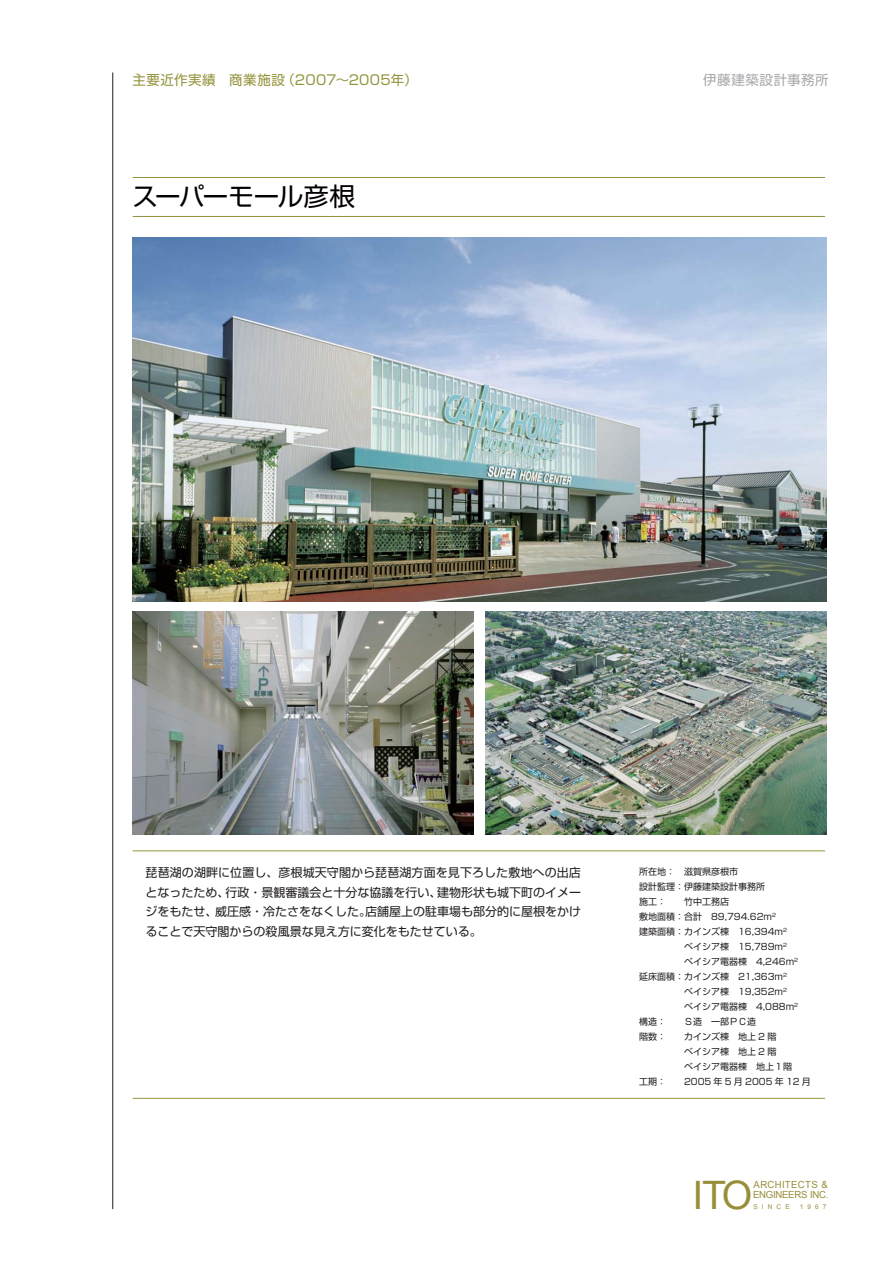
<style>
.page{position:relative;width:893px;height:1263px;background:#fff}
.page>*{position:absolute;margin:0;border:0;box-sizing:border-box;transform-origin:0 0}
.t1{font:39.15px "Arial";color:#988e3a}
.t2{font:25.5px "Shin Go Pro";letter-spacing:-.03em;color:#050100}
.t3{font:13.5px "Shin Go Pro";letter-spacing:.03em;color:#94933c}
.t4{font:13.5px "Shin Go Pro";letter-spacing:.035em;color:#a7a9ac}
.t5{font:12px/19.5px "Shin Go Pro";color:#231f20;text-align:justify}
.t6{font:9.75px/9.8px "Arial";letter-spacing:-.01em;color:#988e3a}
.t7{font:9px/15px "Shin Go Pro";color:#231f20}
.t8{font:6.6px "Arial";letter-spacing:.62em;color:#988e3a}
</style>
<div class="page">
<img style="left:132px;top:237px;width:694px;height:364px">
<img style="left:132px;top:612px;width:341px;height:222px">
<img style="left:485px;top:612px;width:341px;height:222px">
<hr style="left:112px;top:73px;width:1px;height:1136px;background:#231f20">
<hr style="left:133px;top:216px;width:692px;height:1px;background:#94933c">
<hr style="left:133px;top:850px;width:692px;height:1px;background:#94933c">
<hr style="left:133px;top:1098px;width:692px;height:1px;background:#94933c">
<hr style="left:133px;top:177px;width:692px;height:1px;background:#94933c">
<h3 class="t3" style="left:133px;top:69px;width:287px">主要近作実績 商業施設（2007～2005年）</h3>
<h3 class="t4" style="left:703px;top:69px;width:127px">伊藤建築設計事務所</h3>
<h2 class="t2" style="left:133px;top:175px;width:224px">スーパーモール彦根</h2>
<h3 class="t5" style="left:146px;top:862px;width:437px">琵琶湖の湖畔に位置し、彦根城天守閣から琵琶湖方面を見下ろした敷地への出店となったため、行政・景観審議会と十分な協議を行い、建物形状も城下町のイメージをもたせ、威圧感・冷たさをなくした。店舗屋上の駐車場も部分的に屋根をかけることで天守閣からの殺風景な見え方に変化をもたせている。</h3>
<p class="t7" style="left:639px;top:863px;width:149px">所在地：<br>設計監理：伊藤建築設計事務所<br>施工：<br>敷地面積：合計 89,794.62m<sup>2</sup>建築面積：カインズ棟 16,394m<sup>2</sup></p>
<p class="t7" style="left:639px;top:968px;width:149px">延床面積：カインズ棟 21,363m<sup>2</sup></p>
<p class="t7" style="left:639px;top:1013px;width:28px">構造：階数：</p>
<p class="t7" style="left:639px;top:1073px;width:28px">工期：</p>
<p class="t7" style="left:684px;top:863px;width:55px">滋賀県彦根市</p>
<p class="t7" style="left:684px;top:893px;width:46px">竹中工務店</p>
<p class="t7" style="left:684px;top:938px;width:116px">ベイシア棟 15,789m<sup>2</sup>ベイシア電器棟 4,246m<sup>2</sup></p>
<p class="t7" style="left:684px;top:983px;width:128px">ベイシア棟 19,352m<sup>2<br></sup>ベイシア電器棟 4,088m<sup>2<br></sup>Ｓ造 一部ＰＣ造<br>カインズ棟 地上 2 階<br>ベイシア棟 地上 2 階<br>ベイシア電器棟 地上１階<br>2005 年5月 2005年 12 月</p>
<h1 class="t1" style="left:692px;top:1170px;width:61px">ITO</h1>
<p class="t6" style="left:753px;top:1180px;width:77px">ARCHITECTS &amp;<br>ENGINEERS INC.</p>
<p class="t8" style="left:753px;top:1202px;width:38px">SINCE</p>
<p class="t8" style="left:800px;top:1202px;width:28px">1967</p>
</div>
